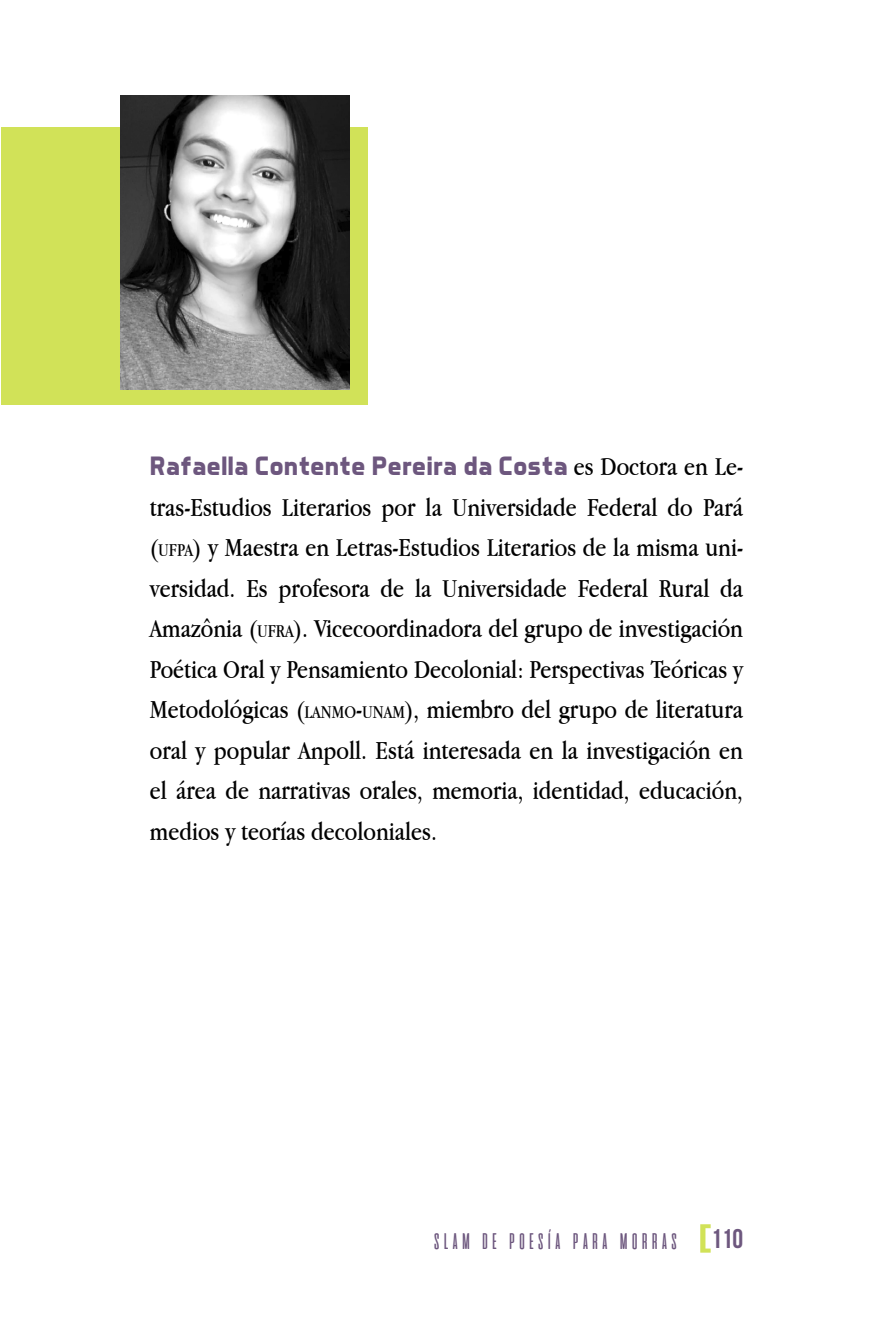
<style>
.page{position:relative;width:893px;height:1340px;background:#fff}
.page>*{position:absolute;margin:0;border:0;box-sizing:border-box;transform-origin:0 0}
.t1{font:27px/40.5px "Apple Garamond";color:#000;text-align:justify}
.t2{font:700 27px "Aero Matics";color:#6d577e}
.t3{font:22.5px "aliensandcows";color:#6d577e}
.s1{font-family:"Apple Garamond";font-weight:400;color:#000}
.s2{font-size:18.9px}
.s3{font-style:inherit}
.s4{font-family:"Bebas Neue";font-size:27px}
</style>
<div class="page">
<svg style="left:700px;top:1224px;width:11px;height:28px"></svg>
<div style="left:1px;top:128px;width:367px;height:277px;background:#d1e258"></div>
<img style="left:121px;top:96px;width:228px;height:293px">
<p class="t2" style="left:150px;top:450px;width:595px">Rafaella Contente Pereira da Costa <span class="s1">es Doctora en Le-</span></p>
<p class="t1" style="left:150px;top:486px;width:595px">tras-Estudios Literarios por la Universidade Federal do Pará (<span class="s2">UFPA</span>) y Maestra en Letras-Estudios Literarios de la misma uni&shy;versidad. Es profesora de la Universidade Federal Rural da Amazônia (<span class="s2">UFRA</span>). Vicecoordinadora del grupo de investigación Poética Oral y Pensamiento Decolonial: Perspectivas Teóricas y Metodológicas (<span class="s2">LANMO</span><span class="s3">-</span><span class="s2">UNAM</span>), miembro del grupo de literatura oral y popular Anpoll. Está interesada en la investigación en el área de narrativas orales, memoria, identidad, educación, medios y teorías decoloniales.</p>
<p class="t3" style="left:432px;top:1228px;width:313px">SLAM DE POESÍA PARA MORRAS <span class="s4">110</span></p>
</div>
